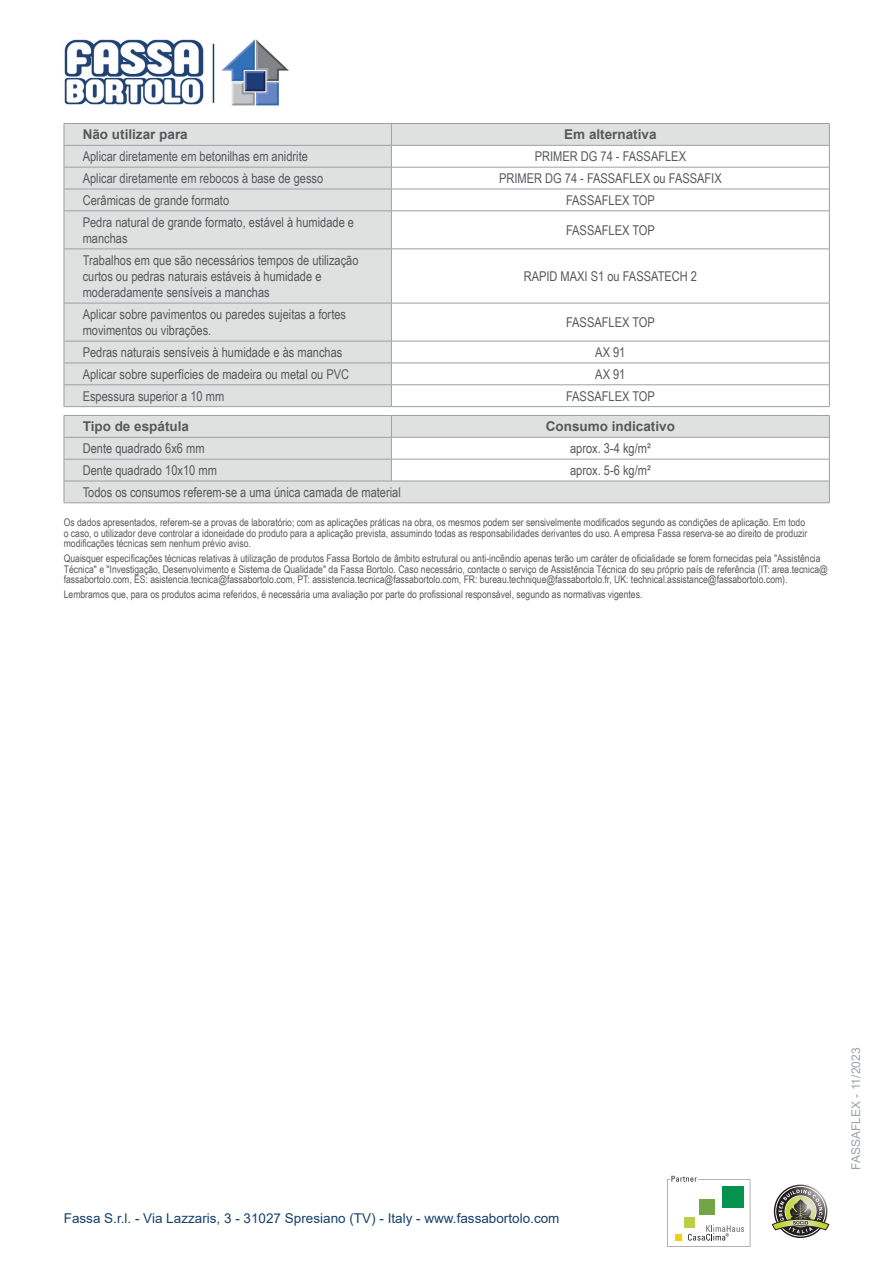
<style>
.page{position:relative;width:893px;height:1263px;background:#fff}
.page>*{position:absolute;margin:0;border:0;box-sizing:border-box;transform-origin:0 0}
.normale_sx{font:13.5px/16.2px "Arial Narrow";color:#57585a}
.normale_centrato{font:13.5px "Arial Narrow";color:#57585a}
.t1{font:13.5px "Arial";color:#15406e}
.grassetto_centrato{font:700 13.5px "Arial";color:#57585a}
.grassetto_sx{font:700 13.5px "Arial";color:#57585a}
.t2{font:12px "Arial";color:#9ba1a4}
.Disclaimer{font:10.5px/10.5px "Arial Narrow";color:#57585a}
</style>
<div class="page">
<svg style="left:65px;top:124px;width:764px;height:282px"></svg>
<hr style="left:64px;top:123px;width:327px;height:1px;background:#9ba1a4">
<hr style="left:64px;top:145px;width:327px;height:1px;background:#9ba1a4">
<hr style="left:391px;top:123px;width:439px;height:1px;background:#9ba1a4">
<hr style="left:391px;top:145px;width:439px;height:1px;background:#9ba1a4">
<hr style="left:64px;top:167px;width:327px;height:1px;background:#9ba1a4">
<hr style="left:391px;top:167px;width:439px;height:1px;background:#9ba1a4">
<hr style="left:64px;top:189px;width:327px;height:1px;background:#9ba1a4">
<svg style="left:64px;top:124px;width:1px;height:87px"></svg>
<hr style="left:391px;top:189px;width:439px;height:1px;background:#9ba1a4">
<svg style="left:391px;top:124px;width:1px;height:87px"></svg>
<svg style="left:829px;top:124px;width:1px;height:87px"></svg>
<hr style="left:64px;top:211px;width:327px;height:1px;background:#9ba1a4">
<hr style="left:64px;top:211px;width:1px;height:38px;background:#9ba1a4">
<hr style="left:391px;top:211px;width:439px;height:1px;background:#9ba1a4">
<hr style="left:391px;top:211px;width:1px;height:38px;background:#9ba1a4">
<hr style="left:829px;top:211px;width:1px;height:38px;background:#9ba1a4">
<hr style="left:64px;top:249px;width:327px;height:1px;background:#9ba1a4">
<hr style="left:64px;top:249px;width:1px;height:54px;background:#9ba1a4">
<hr style="left:391px;top:249px;width:439px;height:1px;background:#9ba1a4">
<hr style="left:391px;top:249px;width:1px;height:54px;background:#9ba1a4">
<hr style="left:829px;top:249px;width:1px;height:54px;background:#9ba1a4">
<hr style="left:64px;top:303px;width:327px;height:1px;background:#9ba1a4">
<hr style="left:64px;top:303px;width:1px;height:38px;background:#9ba1a4">
<hr style="left:391px;top:303px;width:439px;height:1px;background:#9ba1a4">
<hr style="left:391px;top:303px;width:1px;height:38px;background:#9ba1a4">
<hr style="left:829px;top:303px;width:1px;height:38px;background:#9ba1a4">
<hr style="left:64px;top:341px;width:327px;height:1px;background:#9ba1a4">
<hr style="left:391px;top:341px;width:439px;height:1px;background:#9ba1a4">
<hr style="left:64px;top:363px;width:327px;height:1px;background:#9ba1a4">
<hr style="left:391px;top:363px;width:439px;height:1px;background:#9ba1a4">
<hr style="left:64px;top:384px;width:327px;height:1px;background:#9ba1a4">
<svg style="left:64px;top:341px;width:1px;height:65px"></svg>
<hr style="left:64px;top:406px;width:327px;height:1px;background:#9ba1a4">
<hr style="left:391px;top:384px;width:439px;height:1px;background:#9ba1a4">
<svg style="left:391px;top:341px;width:1px;height:65px"></svg>
<svg style="left:829px;top:341px;width:1px;height:65px"></svg>
<hr style="left:391px;top:406px;width:439px;height:1px;background:#9ba1a4">
<svg style="left:65px;top:416px;width:764px;height:87px;fill:#dfe1e1"></svg>
<hr style="left:64px;top:415px;width:327px;height:1px;background:#9ba1a4">
<hr style="left:64px;top:437px;width:327px;height:1px;background:#9ba1a4">
<hr style="left:391px;top:415px;width:439px;height:1px;background:#9ba1a4">
<hr style="left:391px;top:437px;width:439px;height:1px;background:#9ba1a4">
<hr style="left:64px;top:459px;width:327px;height:1px;background:#9ba1a4">
<hr style="left:391px;top:459px;width:439px;height:1px;background:#9ba1a4">
<svg style="left:391px;top:416px;width:1px;height:65px"></svg>
<hr style="left:64px;top:481px;width:327px;height:1px;background:#9ba1a4">
<svg style="left:64px;top:416px;width:1px;height:87px"></svg>
<hr style="left:391px;top:481px;width:439px;height:1px;background:#9ba1a4">
<svg style="left:829px;top:416px;width:1px;height:87px"></svg>
<hr style="left:64px;top:503px;width:327px;height:1px;background:#9ba1a4">
<hr style="left:391px;top:503px;width:439px;height:1px;background:#9ba1a4">
<svg style="left:667px;top:1176px;width:83px;height:71px"></svg>
<svg style="left:772px;top:1186px;width:57px;height:50px"></svg>
<img style="left:64px;top:39px;width:140px;height:66px">
<hr style="left:213px;top:44px;width:1px;height:59px;background:#15406e">
<img style="left:221px;top:39px;width:68px;height:67px">
<p class="grassetto_sx" style="left:83px;top:125px;width:107px">Não utilizar para</p>
<p class="grassetto_centrato" style="left:564px;top:125px;width:94px">Em alternativa</p>
<p class="normale_sx" style="left:83px;top:148px;width:227px">Aplicar diretamente em betonilhas em anidrite</p>
<p class="normale_centrato" style="left:535px;top:146px;width:153px">PRIMER DG 74 - FASSAFLEX</p>
<p class="normale_sx" style="left:83px;top:170px;width:242px">Aplicar diretamente em rebocos à base de gesso</p>
<p class="normale_centrato" style="left:499px;top:168px;width:224px">PRIMER DG 74 - FASSAFLEX ou FASSAFIX</p>
<p class="normale_sx" style="left:83px;top:191px;width:148px">Cerâmicas de grande formato</p>
<p class="normale_centrato" style="left:566px;top:190px;width:90px">FASSAFLEX TOP</p>
<p class="normale_sx" style="left:83px;top:213px;width:273px">Pedra natural de grande formato, estável à humidade e manchas</p>
<p class="normale_centrato" style="left:566px;top:220px;width:90px">FASSAFLEX TOP</p>
<p class="normale_sx" style="left:83px;top:251px;width:277px">Trabalhos em que são necessários tempos de utilização curtos ou pedras naturais estáveis à humidade e moderadamente sensíveis a manchas</p>
<p class="normale_centrato" style="left:524px;top:266px;width:175px">RAPID MAXI S1 ou FASSATECH 2</p>
<p class="normale_sx" style="left:83px;top:306px;width:265px">Aplicar sobre pavimentos ou paredes sujeitas a fortes movimentos ou vibrações.</p>
<p class="normale_centrato" style="left:566px;top:312px;width:90px">FASSAFLEX TOP</p>
<p class="normale_sx" style="left:83px;top:344px;width:261px">Pedras naturais sensíveis à humidade e às manchas</p>
<p class="normale_centrato" style="left:595px;top:342px;width:32px">AX 91</p>
<p class="normale_sx" style="left:83px;top:365px;width:268px">Aplicar sobre superfícies de madeira ou metal ou PVC</p>
<p class="normale_centrato" style="left:595px;top:364px;width:32px">AX 91</p>
<p class="normale_sx" style="left:83px;top:387px;width:143px">Espessura superior a 10 mm</p>
<p class="normale_centrato" style="left:566px;top:386px;width:90px">FASSAFLEX TOP</p>
<p class="grassetto_sx" style="left:83px;top:417px;width:108px">Tipo de espátula</p>
<p class="grassetto_centrato" style="left:546px;top:417px;width:131px">Consumo indicativo</p>
<p class="normale_sx" style="left:83px;top:440px;width:123px">Dente quadrado 6x6 mm</p>
<p class="normale_centrato" style="left:570px;top:438px;width:82px">aprox. 3-4 kg/m²</p>
<p class="normale_sx" style="left:83px;top:462px;width:136px">Dente quadrado 10x10 mm</p>
<p class="normale_centrato" style="left:570px;top:460px;width:82px">aprox. 5-6 kg/m²</p>
<p class="normale_sx" style="left:83px;top:483px;width:320px">Todos os consumos referem-se a uma única camada de material</p>
<p class="Disclaimer" style="left:64px;top:517px;width:745px">Os dados apresentados, referem-se a provas de laboratório; com as aplicações práticas na obra, os mesmos podem ser sensivelmente modificados segundo as condições de aplicação. Em todo o caso, o utilizador deve controlar a idoneidade do produto para a aplicação prevista, assumindo todas as responsabilidades derivantes do uso. A empresa Fassa reserva-se ao direito de produzir modificações técnicas sem nenhum prévio aviso.</p>
<p class="Disclaimer" style="left:64px;top:553px;width:766px">Quaisquer especificações técnicas relativas à utilização de produtos Fassa Bortolo de âmbito estrutural ou anti-incêndio apenas terão um caráter de oficialidade se forem fornecidas pela "Assistência<br>Técnica" e "Investigação, Desenvolvimento e Sistema de Qualidade" da Fassa Bortolo. Caso necessário, contacte o serviço de Assistência Técnica do seu próprio país de referência (IT: area.tecnica@ fassabortolo.com, ES: asistencia.tecnica@fassabortolo.com, PT: assistencia.tecnica@fassabortolo.com, FR: bureau.technique@fassabortolo.fr, UK: technical.assistance@fassabortolo.com).</p>
<p class="Disclaimer" style="left:64px;top:588px;width:580px">Lembramos que, para os produtos acima referidos, é necessária uma avaliação por parte do profissional responsável, segundo as normativas vigentes.</p>
<p class="t1" style="left:64px;top:1208px;width:497px">Fassa S.r.l. - Via Lazzaris, 3 - 31027 Spresiano (TV) - Italy - www.fassabortolo.com</p>
<p class="t2" style="left:848px;top:1170px;width:123px;rotate:-90deg">FASSAFLEX - 11/2023</p>
</div>
